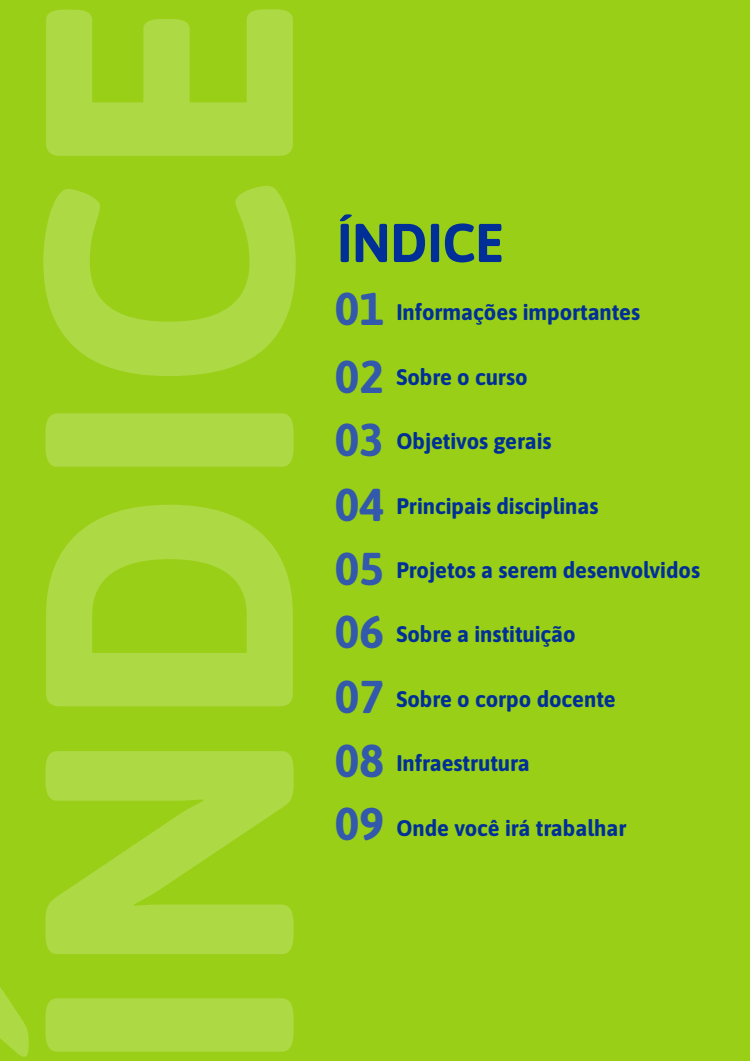
<style>
.page{position:relative;width:750px;height:1061px;background:#fff}
.page>*{position:absolute;margin:0;border:0;box-sizing:border-box;transform-origin:0 0}
.t1{font:700 352.65px "Asap";color:#add945}
.t2{font:700 54.45px "Asap";color:#003097}
.t3{font:700 45.95px/64px "Asap";color:#3359ac}
.t4{font:700 22.5px "Asap";color:#003097}
</style>
<div class="page">
<div style="left:0;top:0;width:750px;height:1060px;background:#99cf16"></div>
<h1 class="t1" style="left:-83px;top:1074px;width:1085px;rotate:-90deg">ÍNDICE</h1>
<h2 class="t2" style="left:337px;top:204px;width:169px">ÍNDICE</h2>
<h3 class="t3" style="left:335px;top:272px;width:51px;line-height:67.8px">01<br>02</h3>
<h3 class="t3" style="left:335px;top:405px;width:51px;text-align:justify">03<br>04<br>05<br>06<br>07<br>08<br>09</h3>
<p class="t4" style="left:396px;top:296px;width:245px">Informações importantes</p>
<p class="t4" style="left:396px;top:360px;width:133px">Sobre o curso</p>
<p class="t4" style="left:396px;top:425px;width:157px">Objetivos gerais</p>
<p class="t4" style="left:396px;top:489px;width:204px">Principais disciplinas</p>
<p class="t4" style="left:396px;top:554px;width:305px">Projetos a serem desenvolvidos</p>
<p class="t4" style="left:396px;top:618px;width:181px">Sobre a instituição</p>
<p class="t4" style="left:396px;top:682px;width:221px">Sobre o corpo docente</p>
<p class="t4" style="left:396px;top:747px;width:135px">Infraestrutura</p>
<p class="t4" style="left:396px;top:811px;width:232px">Onde você irá trabalhar</p>
</div>
